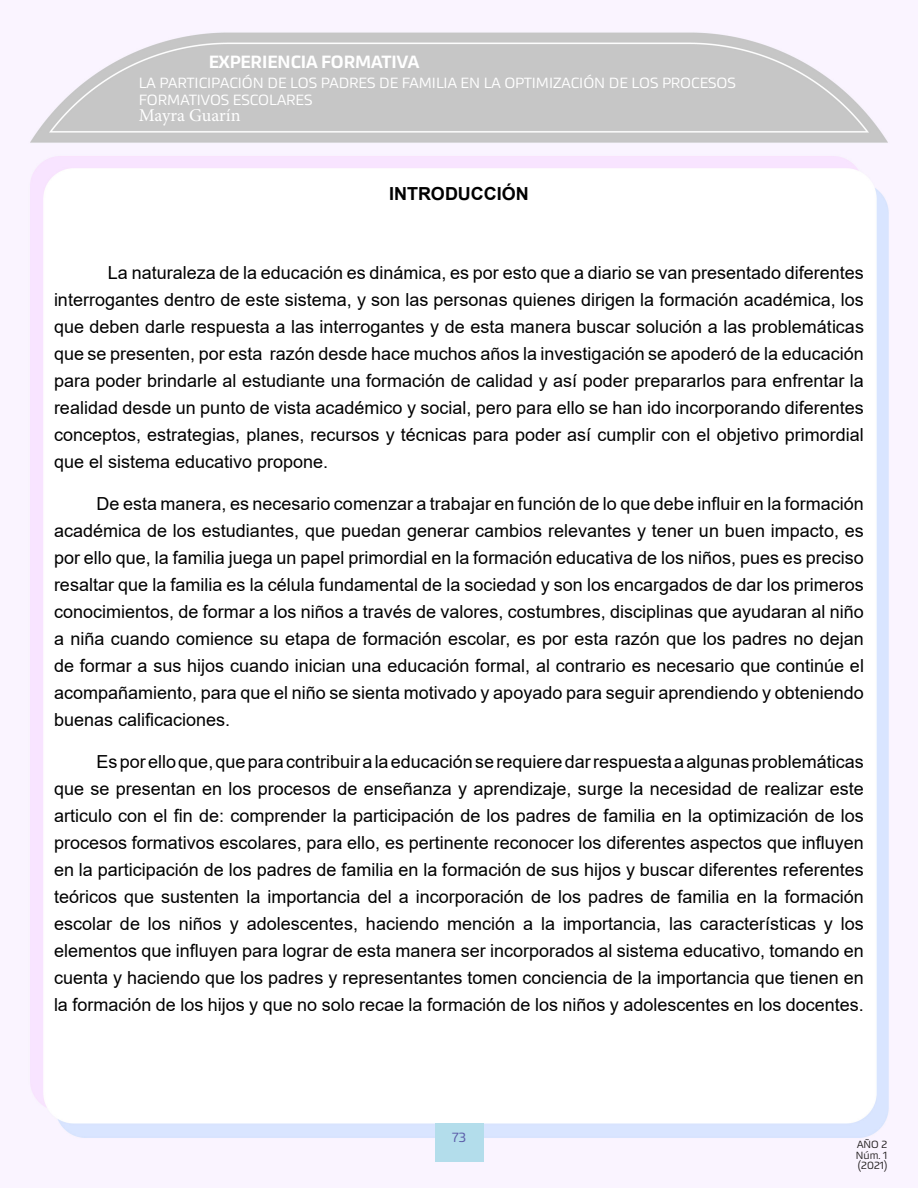
<style>
.page{position:relative;width:918px;height:1188px;background:#fff}
.page>*{position:absolute;margin:0;border:0;box-sizing:border-box;transform-origin:0 0}
.t1{font:18px/27px "Arial";color:#000;text-align:justify}
.t2{font:500 18px "Akceler A";color:#fff}
.t3{font:700 18px "Arial";color:#000}
.t4{font:18px "Minion Pro";color:#fff}
.t5{font:15px/16.5px "Akceler A";color:#fff}
.t6{font:13.5px "Akceler A";color:#5c5ea9}
.t7{font:10.5px/10.5px "Akceler A";color:#231f20;text-align:justify}
</style>
<div class="page">
<img style="left:0;top:0;width:918px;height:1188px">
<div style="left:435px;top:1123px;width:48px;height:39px;background:#b3ddeb"></div>
<p class="t2" style="left:209px;top:48px;width:212px">EXPERIENCIA FORMATIVA</p>
<p class="t5" style="left:139px;top:74px;width:598px">LA PARTICIPACIÓN DE LOS PADRES DE FAMILIA EN LA OPTIMIZACIÓN DE LOS PROCESOS<br>FORMATIVOS ESCOLARES</p>
<p class="t4" style="left:139px;top:104px;width:103px">Mayra Guarín</p>
<p class="t3" style="left:389px;top:181px;width:141px">INTRODUCCIÓN</p>
<p class="t1" style="left:54px;top:259px;width:812px;text-indent:54px">La naturaleza de la educación es dinámica, es por esto que a diario se van presentado diferentes interrogantes dentro de este sistema, y son las personas quienes dirigen la formación académica, los que deben darle respuesta a las interrogantes y de esta manera buscar solución a las problemáticas que se presenten, por esta razón desde hace muchos años la investigación se apoderó de la educación para poder brindarle al estudiante una formación de calidad y así poder prepararlos para enfrentar la realidad desde un punto de vista académico y social, pero para ello se han ido incorporando diferentes conceptos, estrategias, planes, recursos y técnicas para poder así cumplir con el objetivo primordial que el sistema educativo propone.</p>
<p class="t1" style="left:54px;top:490px;width:812px;text-indent:43px">De esta manera, es necesario comenzar a trabajar en función de lo que debe influir en la formación académica de los estudiantes, que puedan generar cambios relevantes y tener un buen impacto, es por ello que, la familia juega un papel primordial en la formación educativa de los niños, pues es preciso resaltar que la familia es la célula fundamental de la sociedad y son los encargados de dar los primeros conocimientos, de formar a los niños a través de valores, costumbres, disciplinas que ayudaran al niño a niña cuando comience su etapa de formación escolar, es por esta razón que los padres no dejan de formar a sus hijos cuando inician una educación formal, al contrario es necesario que continúe el acompañamiento, para que el niño se sienta motivado y apoyado para seguir aprendiendo y obteniendo buenas calificaciones.</p>
<p class="t1" style="left:54px;top:748px;width:811px;text-indent:43px">Es por ello que, que para contribuir a la educación se requiere dar respuesta a algunas problemáticas que se presentan en los procesos de enseñanza y aprendizaje, surge la necesidad de realizar este articulo con el fin de: comprender la participación de los padres de familia en la optimización de los procesos formativos escolares, para ello, es pertinente reconocer los diferentes aspectos que influyen en la participación de los padres de familia en la formación de sus hijos y buscar diferentes referentes teóricos que sustenten la importancia del a incorporación de los padres de familia en la formación escolar de los niños y adolescentes, haciendo mención a la importancia, las características y los elementos que influyen para lograr de esta manera ser incorporados al sistema educativo, tomando en cuenta y haciendo que los padres y representantes tomen conciencia de la importancia que tienen en la formación de los hijos y que no solo recae la formación de los niños y adolescentes en los docentes.</p>
<p class="t6" style="left:452px;top:1127px;width:15px">73</p>
<p class="t7" style="left:855px;top:1139px;width:33px;rotate:-1deg">AÑO 2<br>Núm. 1 (2021)</p>
</div>
